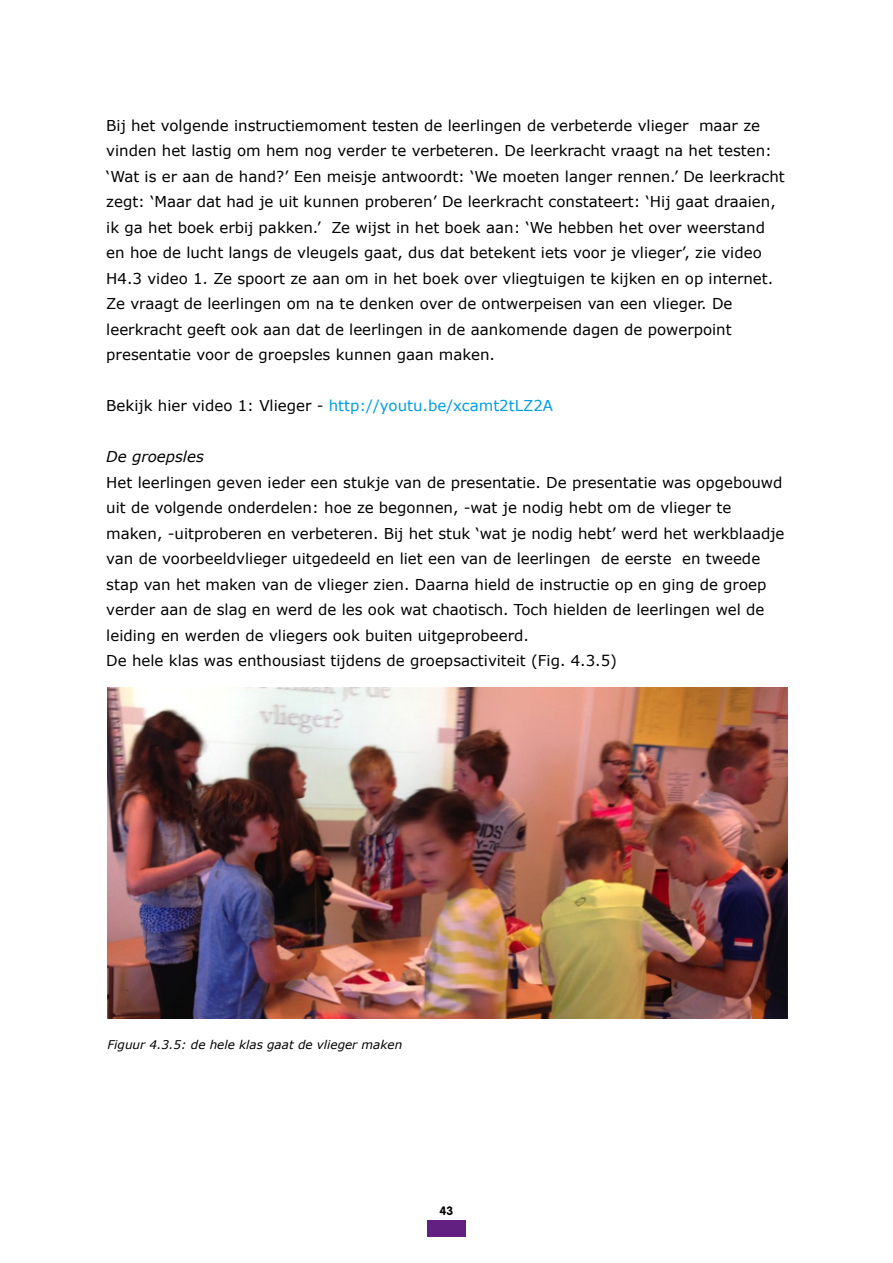
<style>
.page{position:relative;width:893px;height:1263px;background:#fff}
.page>*{position:absolute;margin:0;border:0;box-sizing:border-box;transform-origin:0 0}
.t1{font:15px/25.5px "Verdana";color:#000}
.t2{font:15px "Verdana";color:#009ee0}
.t3{font:italic 15px "Verdana";color:#000}
.t4{font:italic 12px "Verdana";color:#000}
.t5{font:700 12px "VAG Rounded Std";color:#000}
.s1{color:#000}
</style>
<div class="page">
<div style="left:427px;top:1220px;width:39px;height:17px;background:#622181"></div>
<img style="left:107px;top:687px;width:681px;height:332px">
<p class="t1" style="left:106px;top:113px;width:680px">Bij het volgende instructiemoment testen de leerlingen de verbeterde vlieger maar ze vinden het lastig om hem nog verder te verbeteren. De leerkracht vraagt na het testen: ‘Wat is er aan de hand?’ Een meisje antwoordt: ‘We moeten langer rennen.’ De leerkracht zegt: ‘Maar dat had je uit kunnen proberen’ De leerkracht constateert: ‘Hij gaat draaien, ik ga het boek erbij pakken.’ Ze wijst in het boek aan: ‘We hebben het over weerstand en hoe de lucht langs de vleugels gaat, dus dat betekent iets voor je vlieger’, zie video H4.3 video 1. Ze spoort ze aan om in het boek over vliegtuigen te kijken en op internet.<br>Ze vraagt de leerlingen om na te denken over de ontwerpeisen van een vlieger. De leerkracht geeft ook aan dat de leerlingen in de aankomende dagen de powerpoint presentatie voor de groepsles kunnen gaan maken.</p>
<p class="t2" style="left:106px;top:396px;width:448px"><span class="s1">Bekijk hier video 1: Vlieger -</span> http://youtu.be/xcamt2tLZ2A</p>
<p class="t3" style="left:106px;top:447px;width:99px">De groepsles</p>
<p class="t1" style="left:106px;top:470px;width:680px">Het leerlingen geven ieder een stukje van de presentatie. De presentatie was opgebouwd uit de volgende onderdelen: hoe ze begonnen, -wat je nodig hebt om de vlieger te maken, -uitproberen en verbeteren. Bij het stuk ‘wat je nodig hebt’ werd het werkblaadje van de voorbeeldvlieger uitgedeeld en liet een van de leerlingen de eerste en tweede stap van het maken van de vlieger zien. Daarna hield de instructie op en ging de groep verder aan de slag en werd de les ook wat chaotisch. Toch hielden de leerlingen wel de leiding en werden de vliegers ook buiten uitgeprobeerd.<br>De hele klas was enthousiast tijdens de groepsactiviteit (Fig. 4.3.5)</p>
<p class="t4" style="left:107px;top:1036px;width:296px">Figuur 4.3.5: de hele klas gaat de vlieger maken</p>
<p class="t5" style="left:440px;top:1203px;width:15px">43</p>
</div>
